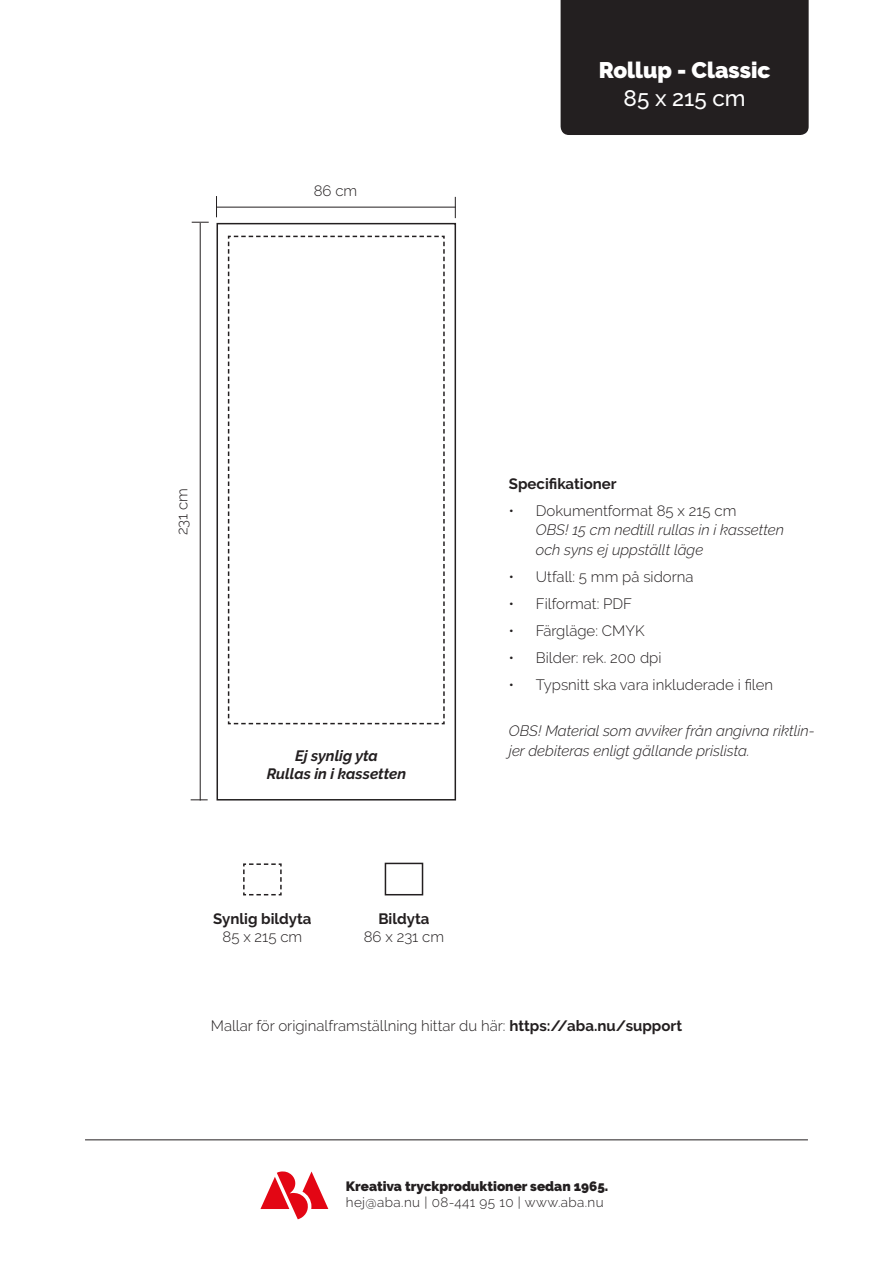
<style>
.page{position:relative;width:893px;height:1263px;background:#fff}
.page>*{position:absolute;margin:0;border:0;box-sizing:border-box;transform-origin:0 0}
.t1{font:900 22.5px "Raleway";color:#fff}
.t2{font:500 22.5px "Raleway";color:#fff}
.t3{font:300 15px "Raleway";color:#231f20}
.t4{font:italic 300 15px/19.5px "Raleway";color:#231f20}
.t5{font:700 15px "Raleway";color:#231f20}
.t6{font:italic 700 15px "Raleway";color:#231f20}
.t7{font:900 13.5px "Raleway";color:#231f20}
.t8{font:300 13.5px "Raleway";letter-spacing:.03em;color:#231f20}
.s1{font-style:normal}
.s2{font-weight:700}
</style>
<div class="page">
<div style="left:561px;top:0;width:248px;height:135px;background:#231f20"></div>
<hr style="left:85px;top:1139px;width:723px;height:1px;background:#231f20">
<svg style="left:260px;top:1171px;width:68px;height:48px"></svg>
<div style="left:216px;top:223px;width:240px;height:577px;border:2px solid #231f20"></div>
<svg style="left:227px;top:235px;width:218px;height:490px"></svg>
<svg style="left:243px;top:863px;width:39px;height:33px"></svg>
<div style="left:385px;top:863px;width:38px;height:32px;border:2px solid #231f20"></div>
<hr style="left:200px;top:223px;width:1px;height:577px;background:#231f20">
<svg style="left:192px;top:222px;width:17px;height:1px"></svg>
<svg style="left:191px;top:799px;width:17px;height:1px"></svg>
<svg style="left:216px;top:196px;width:1px;height:21px"></svg>
<hr style="left:216px;top:207px;width:240px;height:1px;background:#231f20">
<svg style="left:455px;top:197px;width:1px;height:21px"></svg>
<p class="t3" style="left:314px;top:182px;width:45px">86 cm</p>
<h1 class="t1" style="left:599px;top:57px;width:173px">Rollup - Classic</h1>
<p class="t2" style="left:623px;top:85px;width:124px">85 x 215 cm</p>
<p class="t3" style="left:174px;top:535px;width:49px;rotate:-90deg">231 cm</p>
<p class="t6" style="left:295px;top:747px;width:84px">Ej synlig yta</p>
<p class="t6" style="left:267px;top:765px;width:141px">Rullas in i kassetten</p>
<p class="t5" style="left:509px;top:475px;width:109px">Specifikationer</p>
<p class="t4" style="left:536px;top:501px;width:250px;text-indent:-27px"><span class="s1">• Dokumentformat 85 x 215 cm<br></span>OBS! 15 cm nedtill rullas in i kassetten och syns ej uppställt läge</p>
<p class="t3" style="left:509px;top:568px;width:186px">• Utfall: 5 mm på sidorna</p>
<p class="t3" style="left:509px;top:595px;width:125px">• Filformat: PDF</p>
<p class="t3" style="left:509px;top:622px;width:137px">• Färgläge: CMYK</p>
<p class="t3" style="left:509px;top:649px;width:154px">• Bilder: rek. 200 dpi</p>
<p class="t3" style="left:509px;top:676px;width:266px">• Typsnitt ska vara inkluderade i filen</p>
<p class="t4" style="left:509px;top:721px;width:307px">OBS! Material som avviker från angivna riktlin&shy;jer debiteras enligt gällande prislista.</p>
<p class="t5" style="left:213px;top:910px;width:100px">Synlig bildyta</p>
<p class="t3" style="left:222px;top:928px;width:81px">85 x 215 cm</p>
<p class="t5" style="left:378px;top:910px;width:53px">Bildyta</p>
<p class="t3" style="left:364px;top:928px;width:82px">86 x 231 cm</p>
<p class="t3" style="left:211px;top:1017px;width:473px">Mallar för originalframställning hittar du här: <span class="s2">https://aba.nu/support</span></p>
<p class="t7" style="left:346px;top:1178px;width:264px">Kreativa tryckproduktioner sedan 1965.</p>
<p class="t8" style="left:346px;top:1194px;width:259px">hej@aba.nu | 08-441 95 10 | www.aba.nu</p>
</div>
